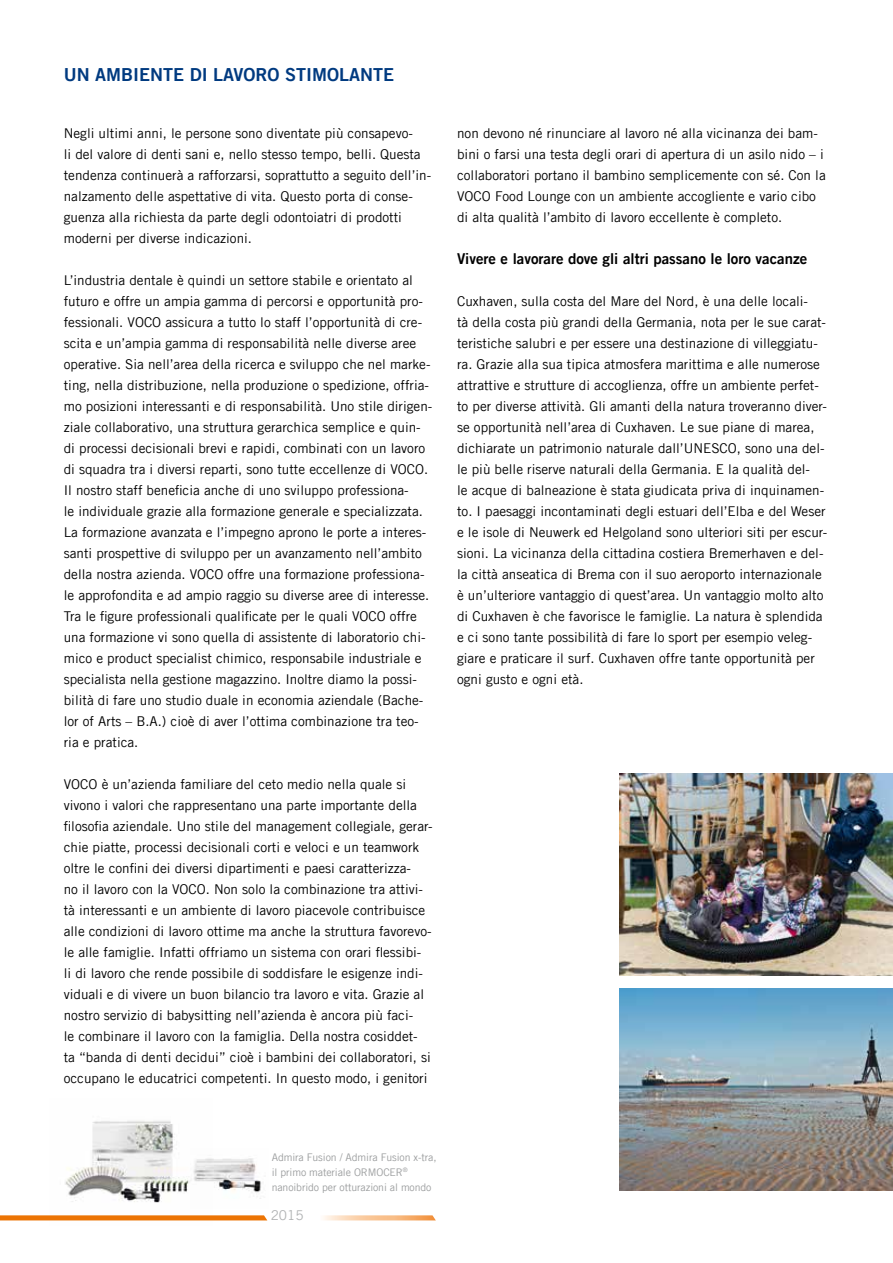
<style>
.page{position:relative;width:893px;height:1263px;background:#fff}
.page>*{position:absolute;margin:0;border:0;box-sizing:border-box;transform-origin:0 0}
.t1{font:18px "Trade Gothic LT Com Bd 2";color:#003a80}
.t2{font:15px "Trade Gothic LT Com Bd 2";color:#000}
.t3{font:13.5px/21px "Trade Gothic LT Com";color:#000}
.t4{font:13.5px "Trade Gothic LT Com";color:#b1b3b4}
.t5{font:10.5px/15px "Trade Gothic LT Com";letter-spacing:-.01em;color:#9c9e9f}
</style>
<div class="page">
<img style="left:212px;top:1158px;width:49px;height:41px">
<img style="left:50px;top:1120px;width:162px;height:101px">
<img style="left:619px;top:773px;width:274px;height:202px">
<img style="left:619px;top:989px;width:274px;height:202px">
<svg style="left:0;top:1215px;width:267px;height:5px"></svg>
<svg style="left:323px;top:1215px;width:113px;height:5px"></svg>
<h1 class="t1" style="left:64px;top:64px;width:332px">UN AMBIENTE DI LAVORO STIMOLANTE</h1>
<p class="t3" style="left:64px;top:123px;width:369px">Negli ultimi anni, le persone sono diventate più consapevo-<br>li del valore di denti sani e, nello stesso tempo, belli. Questa tendenza continuerà a rafforzarsi, soprattutto a seguito dell’in&shy;nalzamento delle aspettative di vita. Questo porta di conse&shy;guenza alla richiesta da parte degli odontoiatri di prodotti moderni per diverse indicazioni.</p>
<p class="t3" style="left:64px;top:270px;width:370px">L’industria dentale è quindi un settore stabile e orientato al futuro e offre un ampia gamma di percorsi e opportunità pro&shy;fessionali. VOCO assicura a tutto lo staff l’opportunità di cre&shy;scita e un’ampia gamma di responsabilità nelle diverse aree operative. Sia nell’area della ricerca e sviluppo che nel marke&shy;ting, nella distribuzione, nella produzione o spedizione, offria&shy;mo posizioni interessanti e di responsabilità. Uno stile dirigen&shy;ziale collaborativo, una struttura gerarchica semplice e quin&shy;di processi decisionali brevi e rapidi, combinati con un lavoro di squadra tra i diversi reparti, sono tutte eccellenze di VOCO.<br>Il nostro staff beneficia anche di uno sviluppo professiona-<br>le individuale grazie alla formazione generale e specializzata.<br>La formazione avanzata e l’impegno aprono le porte a interes&shy;santi prospettive di sviluppo per un avanzamento nell’ambito della nostra azienda. VOCO offre una formazione professiona&shy;le approfondita e ad ampio raggio su diverse aree di interesse.<br>Tra le figure professionali qualificate per le quali VOCO offre una formazione vi sono quella di assistente di laboratorio chi&shy;mico e product specialist chimico, responsabile industriale e specialista nella gestione magazzino. Inoltre diamo la possi&shy;bilità di fare uno studio duale in economia aziendale (Bache&shy;lor of Arts – B.A.) cioè di aver l’ottima combinazione tra teo&shy;ria e pratica.</p>
<p class="t3" style="left:64px;top:774px;width:370px">VOCO è un’azienda familiare del ceto medio nella quale si vivono i valori che rappresentano una parte importante della filosofia aziendale. Uno stile del management collegiale, gerar&shy;chie piatte, processi decisionali corti e veloci e un teamwork oltre le confini dei diversi dipartimenti e paesi caratterizza-<br>no il lavoro con la VOCO. Non solo la combinazione tra attivi&shy;tà interessanti e un ambiente di lavoro piacevole contribuisce alle condizioni di lavoro ottime ma anche la struttura favorevo&shy;le alle famiglie. Infatti offriamo un sistema con orari flessibi-<br>li di lavoro che rende possibile di soddisfare le esigenze indi&shy;viduali e di vivere un buon bilancio tra lavoro e vita. Grazie al nostro servizio di babysitting nell’azienda è ancora più faci-<br>le combinare il lavoro con la famiglia. Della nostra cosiddet-<br>ta “banda di denti decidui” cioè i bambini dei collaboratori, si occupano le educatrici competenti. In questo modo, i genitori</p>
<p class="t3" style="left:457px;top:123px;width:370px">non devono né rinunciare al lavoro né alla vicinanza dei bam&shy;bini o farsi una testa degli orari di apertura di un asilo nido – i collaboratori portano il bambino semplicemente con sé. Con la VOCO Food Lounge con un ambiente accogliente e vario cibo di alta qualità l’ambito di lavoro eccellente è completo.</p>
<p class="t2" style="left:457px;top:249px;width:352px">Vivere e lavorare dove gli altri passano le loro vacanze</p>
<p class="t3" style="left:457px;top:291px;width:372px">Cuxhaven, sulla costa del Mare del Nord, è una delle locali-<br>tà della costa più grandi della Germania, nota per le sue carat&shy;teristiche salubri e per essere una destinazione di villeggiatu&shy;ra. Grazie alla sua tipica atmosfera marittima e alle numerose attrattive e strutture di accoglienza, offre un ambiente perfet&shy;to per diverse attività. Gli amanti della natura troveranno diver&shy;se opportunità nell’area di Cuxhaven. Le sue piane di marea, dichiarate un patrimonio naturale dall’UNESCO, sono una del&shy;le più belle riserve naturali della Germania. E la qualità del-<br>le acque di balneazione è stata giudicata priva di inquinamen&shy;to. I paesaggi incontaminati degli estuari dell’Elba e del Weser e le isole di Neuwerk ed Helgoland sono ulteriori siti per escur&shy;sioni. La vicinanza della cittadina costiera Bremerhaven e del&shy;la città anseatica di Brema con il suo aeroporto internazionale è un’ulteriore vantaggio di quest’area. Un vantaggio molto alto di Cuxhaven è che favorisce le famiglie. La natura è splendida e ci sono tante possibilità di fare lo sport per esempio veleg&shy;giare e praticare il surf. Cuxhaven offre tante opportunità per ogni gusto e ogni età.</p>
<p class="t5" style="left:272px;top:1149px;width:166px">Admira Fusion / Admira Fusion x-tra, il primo materiale ORMOCER<sup>® </sup>nanoibrido per otturazioni al mondo</p>
<p class="t4" style="left:271px;top:1207px;width:34px">2015</p>
</div>
